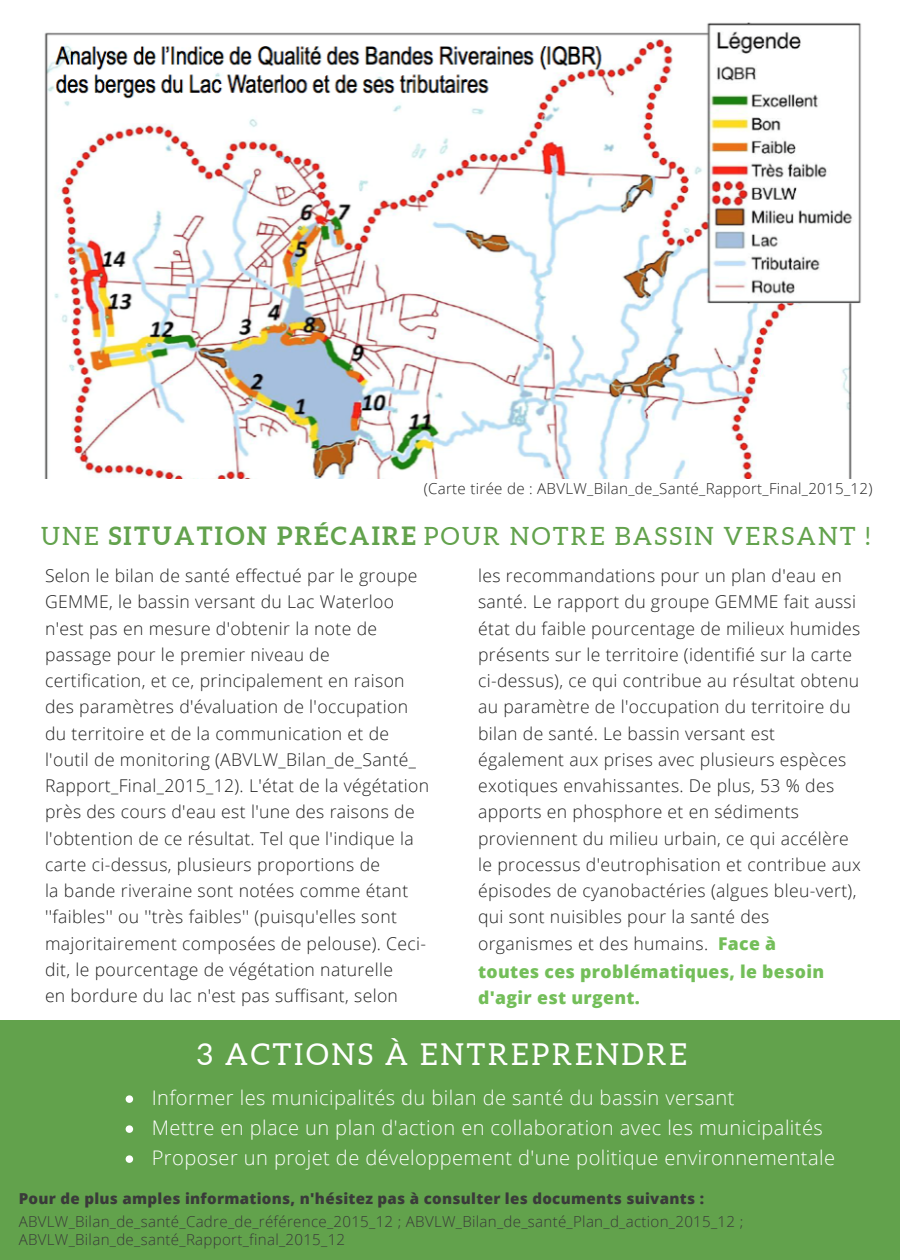
<style>
.page{position:relative;width:900px;height:1260px;background:#fff}
.page>*{position:absolute;margin:0;border:0;box-sizing:border-box;transform-origin:0 0}
.t1{font:30.25px "Aleo";letter-spacing:.09em;color:#fff}
.t2{font:25.25px "Aleo";letter-spacing:.09em;color:#62a24c}
.t3{font:300 20px/30px "Open Sans";letter-spacing:.02em;color:#fff}
.t4{font:300 17.5px/26.2px "Open Sans";letter-spacing:.02em;color:#222}
.t5{font:800 17.5px/26.2px "Open Sans";letter-spacing:.02em;color:#73be59}
.t6{font:300 15px/18.8px "Open Sans";letter-spacing:.02em;color:#3a3a3a}
.t7{font:800 15px "Open Sans";letter-spacing:.02em;color:#3a3a3a}
.t8{font:300 15px "Open Sans";letter-spacing:.02em;color:#222}
.s1{font-weight:700}
</style>
<div class="page">
<div style="left:0;top:1020px;width:900px;height:240px;background:#62a24c"></div>
<svg style="left:126px;top:1095px;width:7px;height:8px"></svg>
<svg style="left:126px;top:1125px;width:7px;height:8px"></svg>
<svg style="left:126px;top:1155px;width:7px;height:8px"></svg>
<img style="left:44px;top:22px;width:817px;height:456px">
<p class="t8" style="left:424px;top:478px;width:450px">(Carte tirée de : ABVLW_Bilan_de_Santé_Rapport_Final_2015_12)</p>
<h2 class="t2" style="left:41px;top:522px;width:831px">UNE <span class="s1">SITUATION PRÉCAIRE</span> POUR NOTRE BASSIN VERSANT !</h2>
<p class="t4" style="left:45px;top:562px;width:386px">Selon le bilan de santé effectué par le groupe GEMME, le bassin versant du Lac Waterloo n'est pas en mesure d'obtenir la note de passage pour le premier niveau de certification, et ce, principalement en raison des paramètres d'évaluation de l'occupation du territoire et de la communication et de l'outil de monitoring (ABVLW_Bilan_de_Santé_ Rapport_Final_2015_12). L'état de la végétation près des cours d'eau est l'une des raisons de l'obtention de ce résultat. Tel que l'indique la carte ci-dessus, plusieurs proportions de<br>la bande riveraine sont notées comme étant ''faibles'' ou ''très faibles'' (puisqu'elles sont majoritairement composées de pelouse). Ceci&shy;dit, le pourcentage de végétation naturelle<br>en bordure du lac n'est pas suffisant, selon</p>
<p class="t4" style="left:478px;top:562px;width:384px">les recommandations pour un plan d'eau en santé. Le rapport du groupe GEMME fait aussi état du faible pourcentage de milieux humides présents sur le territoire (identifié sur la carte ci-dessus), ce qui contribue au résultat obtenu au paramètre de l'occupation du territoire du bilan de santé. Le bassin versant est également aux prises avec plusieurs espèces exotiques envahissantes. De plus, 53 % des apports en phosphore et en sédiments proviennent du milieu urbain, ce qui accélère le processus d'eutrophisation et contribue aux épisodes de cyanobactéries (algues bleu-vert), qui sont nuisibles pour la santé des organismes et des humains.</p>
<h1 class="t1" style="left:197px;top:1037px;width:492px">3 ACTIONS À ENTREPRENDRE</h1>
<p class="t3" style="left:152px;top:1082px;width:685px">Informer les municipalités du bilan de santé du bassin versant<br>Mettre en place un plan d'action en collaboration avec les municipalités<br>Proposer un projet de développement d'une politique environnementale</p>
<p class="t5" style="left:718px;top:930px;width:60px">Face à</p>
<p class="t5" style="left:478px;top:958px;width:348px">toutes ces problématiques, le besoin d'agir est urgent.</p>
<p class="t7" style="left:19px;top:1188px;width:687px">Pour de plus amples informations, n'hésitez pas à consulter les documents suivants :</p>
<p class="t6" style="left:19px;top:1211px;width:726px">ABVLW_Bilan_de_santé_Cadre_de_référence_2015_12 ; ABVLW_Bilan_de_santé_Plan_d_action_2015_12 ;<br>ABVLW_Bilan_de_santé_Rapport_final_2015_12</p>
</div>
